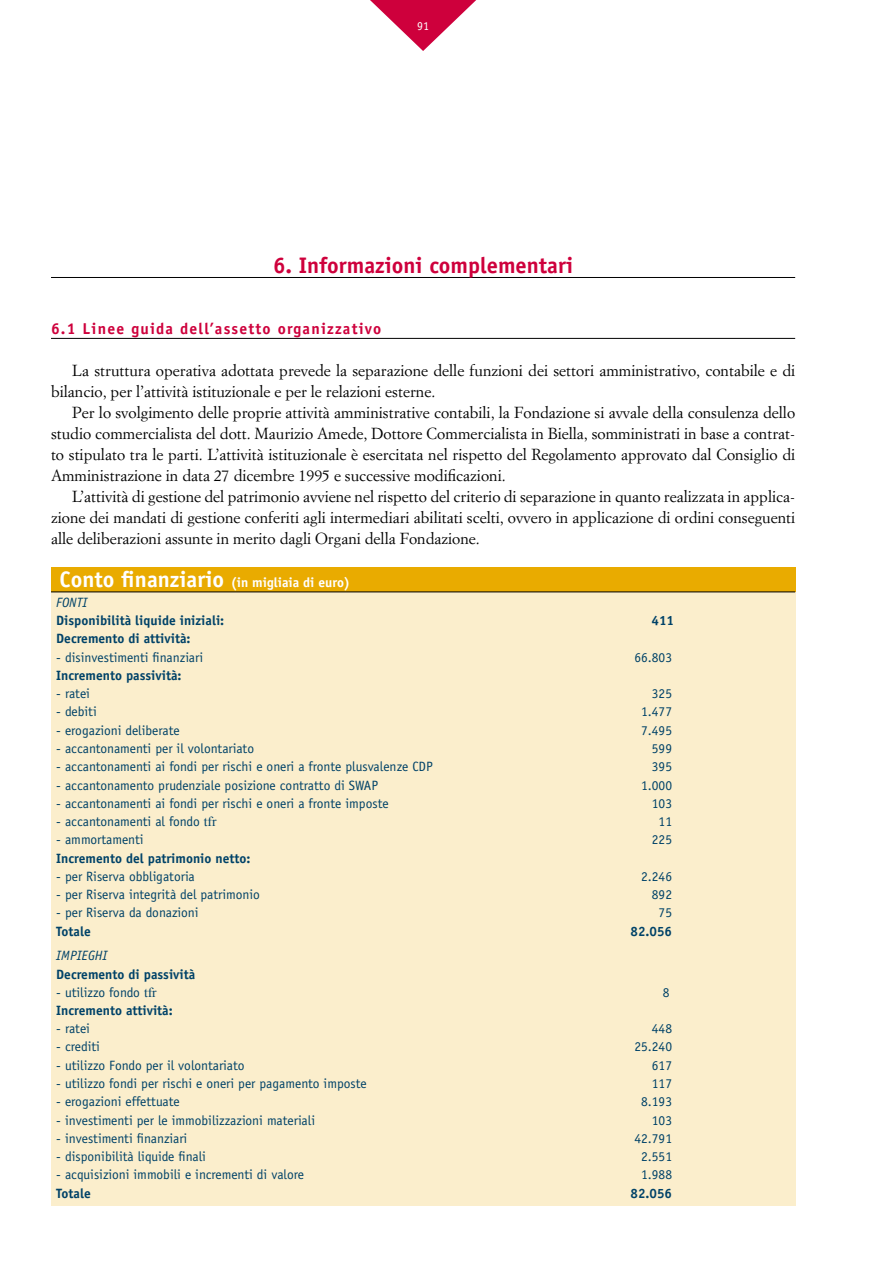
<style>
.page{position:relative;width:893px;height:1263px;background:#fff}
.page>*{position:absolute;margin:0;border:0;box-sizing:border-box;transform-origin:0 0}
.t1{font:700 22.5px "Officina Sans";color:#ce003c}
.t2{font:15.75px/21px "Simoncini Garamond";color:#000;text-align:justify}
.t3{font:700 15.75px "Officina Sans";letter-spacing:.075em;color:#ce003c}
.t4{font:13.5px "Officina Sans";color:#004268}
.t5{font:700 13.5px "Officina Sans";color:#004268}
.t6{font:700 13.5px/20px "Officina Sans";color:#fff}
.t7{font:italic 13.5px "Officina Sans";color:#004268}
.t8{font:12px "Officina Sans";color:#fff}
.s1{font-size:22.5px}
.s2{font-weight:400;font-style:italic;color:#004268}
.s3{font-family:"Times New Roman"}
</style>
<div class="page">
<svg style="left:370px;top:0;width:106px;height:51px"></svg>
<div style="left:51px;top:567px;width:744px;height:25px;background:#e9ab00"></div>
<div style="left:51px;top:592px;width:744px;height:613px;background:#fbeecc"></div>
<hr style="left:51px;top:277px;width:744px;height:1px;background:#000">
<hr style="left:51px;top:338px;width:744px;height:1px;background:#000">
<hr style="left:51px;top:591px;width:744px;height:1px;background:#000">
<p class="t8" style="left:417px;top:19px;width:13px">91</p>
<h1 class="t1" style="left:273px;top:251px;width:302px">6. Informazioni complementari</h1>
<p class="t3" style="left:51px;top:319px;width:332px">6.1 Linee guida dell’assetto organizzativo</p>
<p class="t2" style="left:51px;top:359px;width:746px;text-indent:21px">La struttura operativa adottata prevede la separazione delle funzioni dei settori amministrativo, contabile e di bilancio, per l’attività istituzionale e per le relazioni esterne.</p>
<p class="t2" style="left:51px;top:401px;width:746px;text-indent:21px">Per lo svolgimento delle proprie attività amministrative contabili, la Fondazione si avvale della consulenza dello studio commercialista del dott. Maurizio Amede, Dottore Commercialista in Biella, somministrati in base a contrat&shy;to stipulato tra le parti. L’attività istituzionale è esercitata nel rispetto del Regolamento approvato dal Consiglio di Amministrazione in data 27 dicembre 1995 e successive modificazioni.</p>
<p class="t2" style="left:51px;top:485px;width:746px;text-indent:21px">L’attività di gestione del patrimonio avviene nel rispetto del criterio di separazione in quanto realizzata in applica&shy;zione dei mandati di gestione conferiti agli intermediari abilitati scelti, ovvero in applicazione di ordini conseguenti alle deliberazioni assunte in merito dagli Organi della Fondazione.</p>
<p class="t6" style="left:56px;top:573px;width:295px"><span class="s1">Conto finanziario</span> (in migliaia di euro)<br><span class="s2">FONTI</span></p>
<p class="t5" style="left:56px;top:612px;width:170px">Disponibilità liquide iniziali:</p>
<p class="t5" style="left:651px;top:612px;width:24px">411</p>
<p class="t5" style="left:56px;top:630px;width:136px">Decremento di attività:</p>
<p class="t4" style="left:56px;top:649px;width:148px">- disinvestimenti finanziari</p>
<p class="t4" style="left:634px;top:649px;width:39px">66.803</p>
<p class="t5" style="left:56px;top:667px;width:127px">Incremento passività:</p>
<p class="t4" style="left:56px;top:686px;width:35px">- ratei</p>
<p class="t4" style="left:652px;top:686px;width:22px">325</p>
<p class="t4" style="left:56px;top:704px;width:42px">- debiti</p>
<p class="t4" style="left:641px;top:704px;width:32px">1.477</p>
<p class="t4" style="left:56px;top:722px;width:125px">- erogazioni deliberate</p>
<p class="t4" style="left:641px;top:722px;width:32px">7.495</p>
<p class="t4" style="left:56px;top:740px;width:199px">- accantonamenti per il volontariato</p>
<p class="t4" style="left:652px;top:740px;width:22px">599</p>
<p class="t4" style="left:56px;top:759px;width:378px">- accantonamenti ai fondi per rischi e oneri a fronte plusvalenze CDP</p>
<p class="t4" style="left:652px;top:759px;width:22px">395</p>
<p class="t4" style="left:56px;top:777px;width:323px">- accantonamento prudenziale posizione contratto di SWAP</p>
<p class="t4" style="left:641px;top:777px;width:32px">1.000</p>
<p class="t4" style="left:56px;top:795px;width:334px">- accantonamenti ai fondi per rischi e oneri a fronte imposte</p>
<p class="t4" style="left:652px;top:795px;width:22px">103</p>
<p class="t4" style="left:56px;top:813px;width:162px">- accantonamenti al fondo <span class="s3">tfr</span></p>
<p class="t4" style="left:659px;top:813px;width:15px">11</p>
<p class="t4" style="left:56px;top:832px;width:89px">- ammortamenti</p>
<p class="t4" style="left:652px;top:832px;width:22px">225</p>
<p class="t5" style="left:56px;top:850px;width:196px">Incremento del patrimonio netto:</p>
<p class="t4" style="left:56px;top:868px;width:140px">- per Riserva obbligatoria</p>
<p class="t4" style="left:641px;top:868px;width:32px">2.246</p>
<p class="t4" style="left:56px;top:887px;width:205px">- per Riserva integrità del patrimonio</p>
<p class="t4" style="left:652px;top:887px;width:22px">892</p>
<p class="t4" style="left:56px;top:905px;width:144px">- per Riserva da donazioni</p>
<p class="t4" style="left:659px;top:905px;width:15px">75</p>
<p class="t5" style="left:56px;top:923px;width:36px">Totale</p>
<p class="t5" style="left:630px;top:923px;width:43px">82.056</p>
<p class="t7" style="left:56px;top:948px;width:53px">IMPIEGHI</p>
<p class="t5" style="left:56px;top:965px;width:141px">Decremento di passività</p>
<p class="t4" style="left:56px;top:984px;width:102px">- utilizzo fondo <span class="s3">tfr</span></p>
<p class="t4" style="left:663px;top:984px;width:8px">8</p>
<p class="t5" style="left:56px;top:1002px;width:118px">Incremento attività:</p>
<p class="t4" style="left:56px;top:1021px;width:35px">- ratei</p>
<p class="t4" style="left:652px;top:1021px;width:22px">448</p>
<p class="t4" style="left:56px;top:1039px;width:45px">- crediti</p>
<p class="t4" style="left:634px;top:1039px;width:39px">25.240</p>
<p class="t4" style="left:56px;top:1057px;width:190px">- utilizzo Fondo per il volontariato</p>
<p class="t4" style="left:652px;top:1057px;width:22px">617</p>
<p class="t4" style="left:56px;top:1075px;width:312px">- utilizzo fondi per rischi e oneri per pagamento imposte</p>
<p class="t4" style="left:652px;top:1075px;width:22px">117</p>
<p class="t4" style="left:56px;top:1094px;width:125px">- erogazioni effettuate</p>
<p class="t4" style="left:641px;top:1094px;width:32px">8.193</p>
<p class="t4" style="left:56px;top:1112px;width:260px">- investimenti per le immobilizzazioni materiali</p>
<p class="t4" style="left:652px;top:1112px;width:22px">103</p>
<p class="t4" style="left:56px;top:1130px;width:133px">- investimenti finanziari</p>
<p class="t4" style="left:634px;top:1130px;width:39px">42.791</p>
<p class="t4" style="left:56px;top:1149px;width:151px">- disponibilità liquide finali</p>
<p class="t4" style="left:641px;top:1149px;width:32px">2.551</p>
<p class="t4" style="left:56px;top:1167px;width:249px">- acquisizioni immobili e incrementi di valore</p>
<p class="t4" style="left:641px;top:1167px;width:32px">1.988</p>
<p class="t5" style="left:56px;top:1185px;width:36px">Totale</p>
<p class="t5" style="left:630px;top:1185px;width:43px">82.056</p>
</div>
